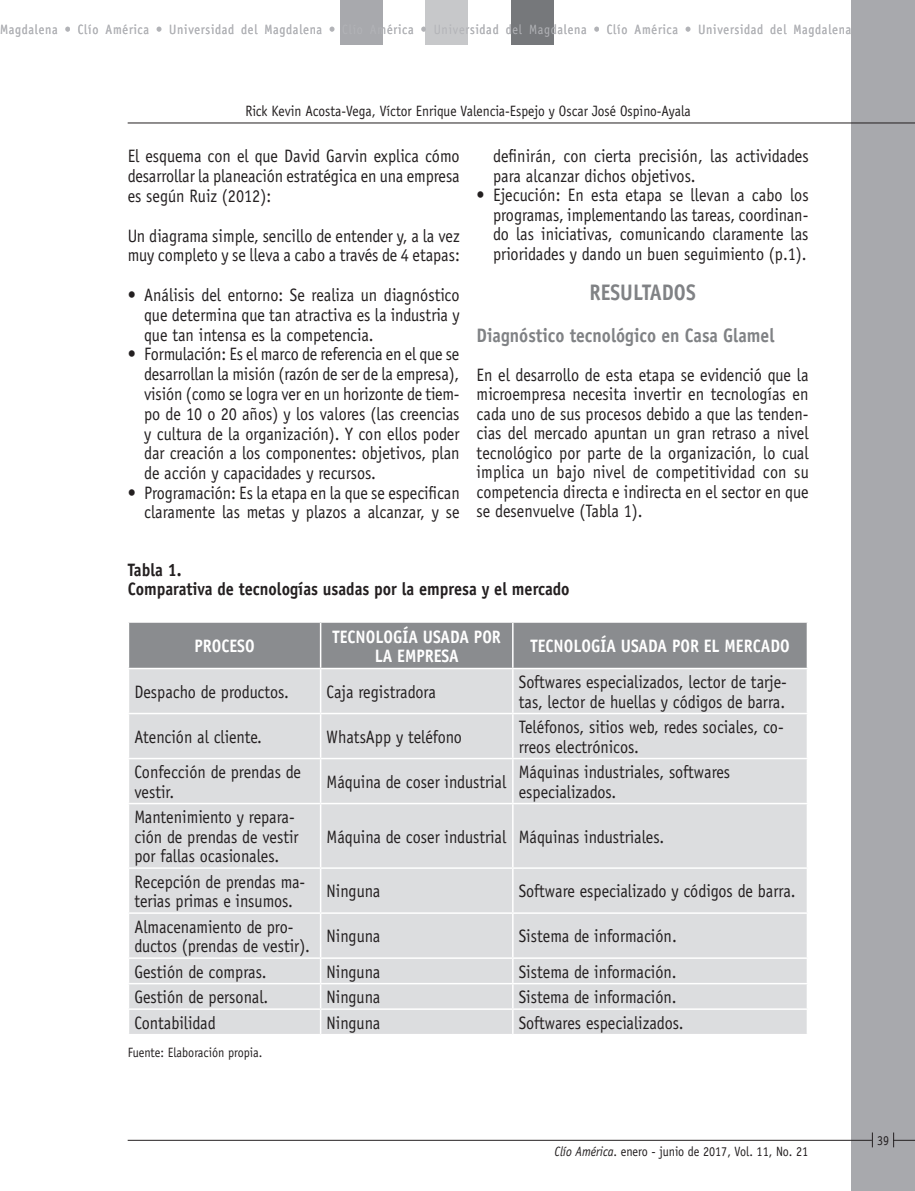
<style>
.page{position:relative;width:915px;height:1191px;background:#fff}
.page>*{position:absolute;margin:0;border:0;box-sizing:border-box;transform-origin:0 0}
.t1{font:700 22.5px "Officina Sans";color:#808285;scale:.9 1}
.t2{font:700 19.5px "Officina Sans";color:#808285;scale:.9 1}
.t3{font:18px/19.5px "Officina Sans";color:#231f20;scale:.9 1}
.t4{font:700 18px/19.5px "Officina Sans";color:#fff;text-align:center;scale:.9 1}
.t5{font:700 18px/19.8px "Officina Sans";color:#231f20;scale:.9 1}
.t6{font:15px "Officina Sans";color:#231f20;scale:.9 1}
.t7{font:13.5px "Officina Sans";letter-spacing:.065em;color:#b2b3b7;scale:.9 1}
.t8{font:13.5px "Officina Sans";color:#231f20;scale:.9 1}
.s1{font-style:italic}
</style>
<div class="page">
<div style="left:850px;top:0;width:64px;height:1191px;background:#a8a9ad"></div>
<hr style="left:128px;top:1140px;width:743px;height:1px;background:#231f20">
<svg style="left:871px;top:1133px;width:1px;height:14px"></svg>
<svg style="left:893px;top:1132px;width:21px;height:15px"></svg>
<div style="left:510px;top:0;width:43px;height:44px;background:#76787b"></div>
<div style="left:340px;top:0;width:43px;height:44px;background:#a8a9ad"></div>
<div style="left:425px;top:0;width:43px;height:44px;background:#c7c8ca"></div>
<hr style="left:128px;top:123px;width:786px;height:1px;background:#231f20">
<div style="left:129px;top:623px;width:677px;height:45px;background:#8a8c8f"></div>
<div style="left:129px;top:669px;width:677px;height:365px;background:#dcdddf"></div>
<hr style="left:320px;top:623px;width:1px;height:45px;background:#fff">
<hr style="left:512px;top:623px;width:1px;height:45px;background:#fff">
<hr style="left:320px;top:669px;width:1px;height:44px;background:#fff">
<hr style="left:512px;top:669px;width:1px;height:44px;background:#fff">
<hr style="left:128px;top:713px;width:192px;height:1px;background:#fff">
<hr style="left:320px;top:713px;width:192px;height:1px;background:#fff">
<hr style="left:320px;top:714px;width:1px;height:44px;background:#fff">
<hr style="left:512px;top:713px;width:295px;height:1px;background:#fff">
<hr style="left:512px;top:714px;width:1px;height:44px;background:#fff">
<hr style="left:128px;top:758px;width:192px;height:1px;background:#fff">
<hr style="left:320px;top:758px;width:192px;height:1px;background:#fff">
<hr style="left:320px;top:759px;width:1px;height:44px;background:#fff">
<hr style="left:512px;top:758px;width:295px;height:1px;background:#fff">
<hr style="left:512px;top:759px;width:1px;height:44px;background:#fff">
<hr style="left:128px;top:803px;width:192px;height:1px;background:#fff">
<hr style="left:320px;top:803px;width:192px;height:1px;background:#fff">
<hr style="left:320px;top:804px;width:1px;height:63px;background:#fff">
<hr style="left:512px;top:803px;width:295px;height:1px;background:#fff">
<hr style="left:512px;top:804px;width:1px;height:63px;background:#fff">
<hr style="left:128px;top:867px;width:192px;height:2px;background:#fff">
<hr style="left:320px;top:867px;width:192px;height:2px;background:#fff">
<hr style="left:320px;top:869px;width:1px;height:43px;background:#fff">
<hr style="left:512px;top:867px;width:295px;height:2px;background:#fff">
<hr style="left:512px;top:869px;width:1px;height:43px;background:#fff">
<hr style="left:128px;top:912px;width:192px;height:2px;background:#fff">
<hr style="left:320px;top:912px;width:192px;height:2px;background:#fff">
<hr style="left:320px;top:914px;width:1px;height:43px;background:#fff">
<hr style="left:512px;top:912px;width:295px;height:2px;background:#fff">
<hr style="left:512px;top:914px;width:1px;height:43px;background:#fff">
<hr style="left:128px;top:957px;width:192px;height:2px;background:#fff">
<hr style="left:320px;top:957px;width:192px;height:2px;background:#fff">
<hr style="left:512px;top:957px;width:295px;height:2px;background:#fff">
<hr style="left:128px;top:983px;width:192px;height:1px;background:#fff">
<hr style="left:320px;top:983px;width:192px;height:1px;background:#fff">
<hr style="left:512px;top:983px;width:295px;height:1px;background:#fff">
<hr style="left:128px;top:1008px;width:192px;height:2px;background:#fff">
<hr style="left:320px;top:1008px;width:192px;height:2px;background:#fff">
<svg style="left:320px;top:959px;width:1px;height:75px"></svg>
<hr style="left:512px;top:1008px;width:295px;height:2px;background:#fff">
<svg style="left:512px;top:959px;width:1px;height:75px"></svg>
<svg style="left:806px;top:959px;width:1px;height:75px"></svg>
<p class="t7" style="left:0;top:21px;width:946px">Magdalena • Clío América • Universidad del Magdalena • Clío América • Universidad del Magdalena • Clío América • Universidad del Magdalena</p>
<p class="t6" style="left:245px;top:102px;width:496px">Rick Kevin Acosta-Vega, Víctor Enrique Valencia-Espejo y Oscar José Ospino-Ayala</p>
<p class="t3" style="left:128px;top:146px;width:370px;text-align:justify">El esquema con el que David Garvin explica cómo desarrollar la planeación estratégica en una empresa es según Ruiz (2012):</p>
<p class="t3" style="left:128px;top:226px;width:370px">Un diagrama simple, sencillo de entender y, a la vez muy completo y se lleva a cabo a través de 4 etapas:</p>
<p class="t3" style="left:144px;top:285px;width:352px;text-align:justify;text-indent:-17px">• Análisis del entorno: Se realiza un diagnóstico que determina que tan atractiva es la industria y que tan intensa es la competencia.</p>
<p class="t3" style="left:144px;top:344px;width:352px;text-align:justify;text-indent:-17px">• Formulación: Es el marco de referencia en el que se desarrollan la misión (razón de ser de la empresa), visión (como se logra ver en un horizonte de tiem&shy;po de 10 o 20 años) y los valores (las creencias y cultura de la organización). Y con ellos poder dar creación a los componentes: objetivos, plan de acción y capacidades y recursos.</p>
<p class="t3" style="left:128px;top:483px;width:370px;text-align:right">• Programación: Es la etapa en la que se especifican claramente las metas y plazos a alcanzar, y se</p>
<p class="t3" style="left:493px;top:146px;width:352px">definirán, con cierta precisión, las actividades para alcanzar dichos objetivos.</p>
<p class="t3" style="left:493px;top:185px;width:352px;text-align:justify;text-indent:-17px">• Ejecución: En esta etapa se llevan a cabo los programas, implementando las tareas, coordinan&shy;do las iniciativas, comunicando claramente las prioridades y dando un buen seguimiento (p.1).</p>
<p class="t1" style="left:589px;top:278px;width:119px">RESULTADOS</p>
<p class="t2" style="left:476px;top:323px;width:332px">Diagnóstico tecnológico en Casa Glamel</p>
<p class="t3" style="left:476px;top:365px;width:370px;text-align:justify">En el desarrollo de esta etapa se evidenció que la microempresa necesita invertir en tecnologías en cada uno de sus procesos debido a que las tenden&shy;cias del mercado apuntan un gran retraso a nivel tecnológico por parte de la organización, lo cual implica un bajo nivel de competitividad con su competencia directa e indirecta en el sector en que se desenvuelve (Tabla 1).</p>
<p class="t5" style="left:128px;top:559px;width:492px">Tabla 1.<br>Comparativa de tecnologías usadas por la empresa y el mercado</p>
<p class="t4" style="left:194px;top:636px;width:69px">PROCESO</p>
<p class="t4" style="left:332px;top:626px;width:189px">TECNOLOGÍA USADA POR<br>LA EMPRESA</p>
<p class="t4" style="left:530px;top:636px;width:289px">TECNOLOGÍA USADA POR EL MERCADO</p>
<p class="t3" style="left:134px;top:682px;width:173px">Despacho de productos.</p>
<p class="t3" style="left:326px;top:682px;width:123px">Caja registradora</p>
<p class="t3" style="left:518px;top:672px;width:299px">Softwares especializados, lector de tarje&shy;tas, lector de huellas y códigos de barra.</p>
<p class="t3" style="left:134px;top:727px;width:143px">Atención al cliente.</p>
<p class="t3" style="left:326px;top:727px;width:152px">WhatsApp y teléfono</p>
<p class="t3" style="left:518px;top:717px;width:296px">Teléfonos, sitios web, redes sociales, co&shy;rreos electrónicos.</p>
<p class="t3" style="left:134px;top:762px;width:187px">Confección de prendas de vestir.</p>
<p class="t3" style="left:326px;top:772px;width:201px">Máquina de coser industrial</p>
<p class="t3" style="left:518px;top:762px;width:236px">Máquinas industriales, softwares especializados.</p>
<p class="t3" style="left:134px;top:807px;width:184px">Mantenimiento y repara&shy;ción de prendas de vestir por fallas ocasionales.</p>
<p class="t3" style="left:326px;top:826px;width:376px">Máquina de coser industrial Máquinas industriales.</p>
<p class="t3" style="left:134px;top:871px;width:191px">Recepción de prendas ma&shy;terias primas e insumos.</p>
<p class="t3" style="left:326px;top:881px;width:61px">Ninguna</p>
<p class="t3" style="left:518px;top:881px;width:309px">Software especializado y códigos de barra.</p>
<p class="t3" style="left:134px;top:916px;width:197px">Almacenamiento de pro&shy;ductos (prendas de vestir).</p>
<p class="t3" style="left:326px;top:926px;width:61px">Ninguna</p>
<p class="t3" style="left:518px;top:926px;width:177px">Sistema de información.</p>
<p class="t3" style="left:134px;top:961px;width:148px">Gestión de compras.</p>
<p class="t3" style="left:326px;top:961px;width:61px">Ninguna</p>
<p class="t3" style="left:518px;top:961px;width:177px">Sistema de información.</p>
<p class="t3" style="left:134px;top:987px;width:150px">Gestión de personal.</p>
<p class="t3" style="left:326px;top:987px;width:61px">Ninguna</p>
<p class="t3" style="left:518px;top:987px;width:177px">Sistema de información.</p>
<p class="t3" style="left:134px;top:1012px;width:92px">Contabilidad</p>
<p class="t3" style="left:326px;top:1012px;width:61px">Ninguna</p>
<p class="t3" style="left:518px;top:1012px;width:185px">Softwares especializados.</p>
<p class="t8" style="left:128px;top:1045px;width:151px">Fuente: Elaboración propia.</p>
<p class="t8" style="left:554px;top:1144px;width:283px"><span class="s1">Clío América</span>. enero - junio de 2017, Vol. 11, No. 21</p>
<p class="t8" style="left:876px;top:1132px;width:15px">39</p>
</div>
